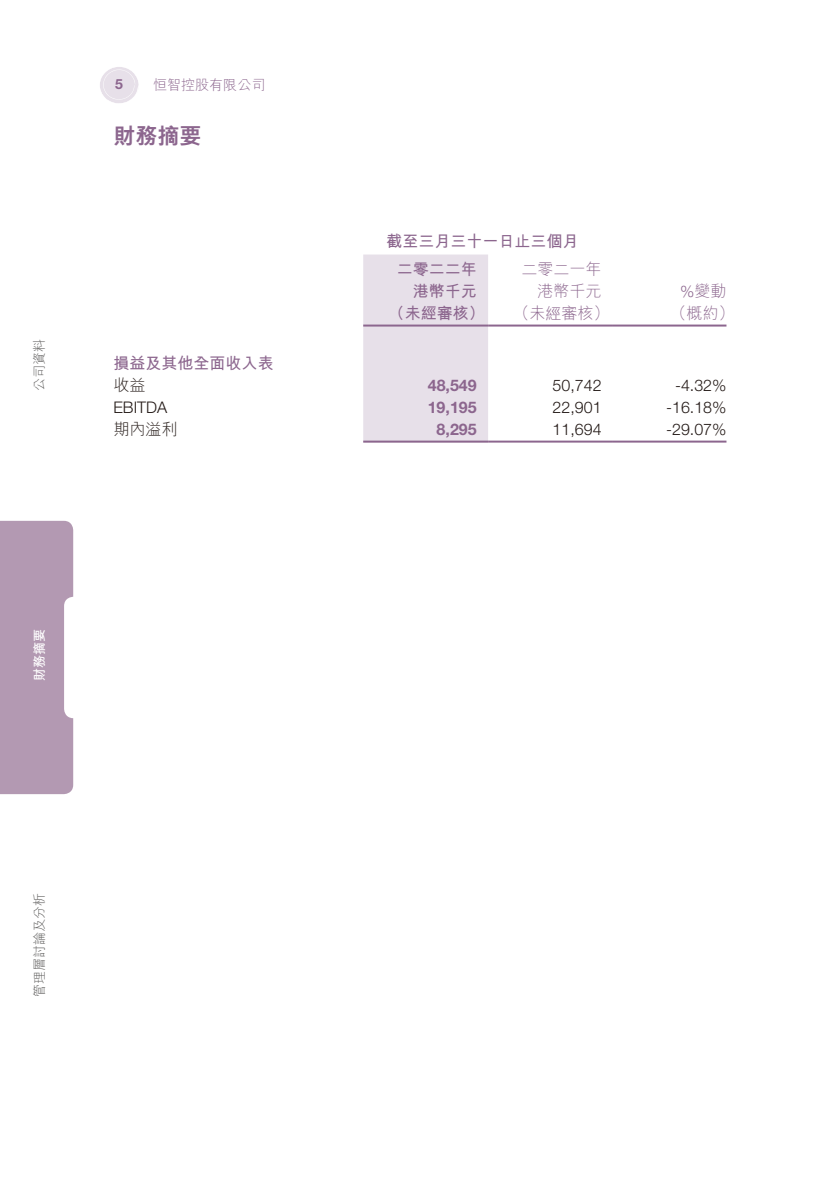
<style>
.page{position:relative;width:840px;height:1191px;background:#fff}
.page>*{position:absolute;margin:0;border:0;box-sizing:border-box;transform-origin:0 0}
.t1{font:800 22px "M Hei HK";color:#8c668e}
.t2{font:300 16px "Helvetica Neue LT Std";color:#231916}
.t3{font:700 16px/27.6px "M Hei HK";color:#8c668e}
.t4{font:300 16px/22px "M Hei HK";color:#8c668e;text-align:center}
.t5{font:700 16px "Helvetica Neue LT Std";color:#8c668e}
.t6{font:300 16px "M Hei HK";color:#231916}
.t7{font:300 14px "M Hei HK";color:#8c668e}
.t8{font:700 14px "Helvetica Neue LT Std";color:#8c668e}
.t9{font:300 13px "M Hei HK";color:#595857}
.t10{font:700 13px "M Hei HK";color:#fff}
.s1{font-family:"Helvetica Neue LT Std"}
</style>
<div class="page">
<div style="left:0;top:521px;width:73px;height:273px;background:#b399b2"></div>
<svg style="left:100px;top:67px;width:39px;height:36px"></svg>
<div style="left:363px;top:254px;width:125px;height:186px;background:#e7e0e9"></div>
<hr style="left:363px;top:324px;width:125px;height:2px;background:#8c668e">
<hr style="left:488px;top:324px;width:124px;height:2px;background:#8c668e">
<hr style="left:612px;top:324px;width:114px;height:2px;background:#8c668e">
<hr style="left:363px;top:440px;width:125px;height:2px;background:#8c668e">
<hr style="left:488px;top:440px;width:124px;height:2px;background:#8c668e">
<hr style="left:612px;top:440px;width:114px;height:2px;background:#8c668e">
<p class="t8" style="left:115px;top:75px;width:9px">5</p>
<p class="t7" style="left:153px;top:78px;width:113px">恒智控股有限公司</p>
<h1 class="t1" style="left:113px;top:125px;width:89px">財務摘要</h1>
<p class="t9" style="left:33px;top:391px;width:53px;rotate:-90deg">公司資料</p>
<p class="t3" style="left:113px;top:347px;width:161px">損益及其他全面收入表</p>
<p class="t6" style="left:113px;top:376px;width:33px">收益</p>
<p class="t2" style="left:113px;top:397px;width:55px">EBITDA</p>
<p class="t6" style="left:113px;top:420px;width:65px">期內溢利</p>
<p class="t10" style="left:30px;top:681px;width:53px;rotate:-90deg">財務摘要</p>
<p class="t9" style="left:33px;top:997px;width:105px;rotate:-90deg">管理層討論及分析</p>
<p class="t3" style="left:396px;top:226px;width:183px;text-indent:-10px">截至三月三十一日止三個月二零二二年</p>
<p class="t3" style="left:388px;top:278px;width:97px;line-height:22px;text-indent:24px">港幣千元（未經審核(</p>
<p class="t4" style="left:521px;top:257px;width:81px">二零二一年</p>
<p class="t4" style="left:537px;top:279px;width:65px">港幣千元</p>
<p class="t4" style="left:513px;top:301px;width:97px">（未經審核(</p>
<p class="t4" style="left:670px;top:279px;width:65px"><span class="s1">%</span>變動（概約(</p>
<p class="t5" style="left:427px;top:375px;width:50px">48,549</p>
<p class="t2" style="left:552px;top:375px;width:50px">50,742</p>
<p class="t2" style="left:674px;top:375px;width:53px">-4.32%</p>
<p class="t5" style="left:427px;top:397px;width:50px">19,195</p>
<p class="t2" style="left:552px;top:397px;width:50px">22,901</p>
<p class="t2" style="left:665px;top:397px;width:62px">-16.18%</p>
<p class="t5" style="left:436px;top:419px;width:42px">8,295</p>
<p class="t2" style="left:552px;top:419px;width:50px">11,694</p>
<p class="t2" style="left:665px;top:419px;width:62px">-29.07%</p>
</div>
